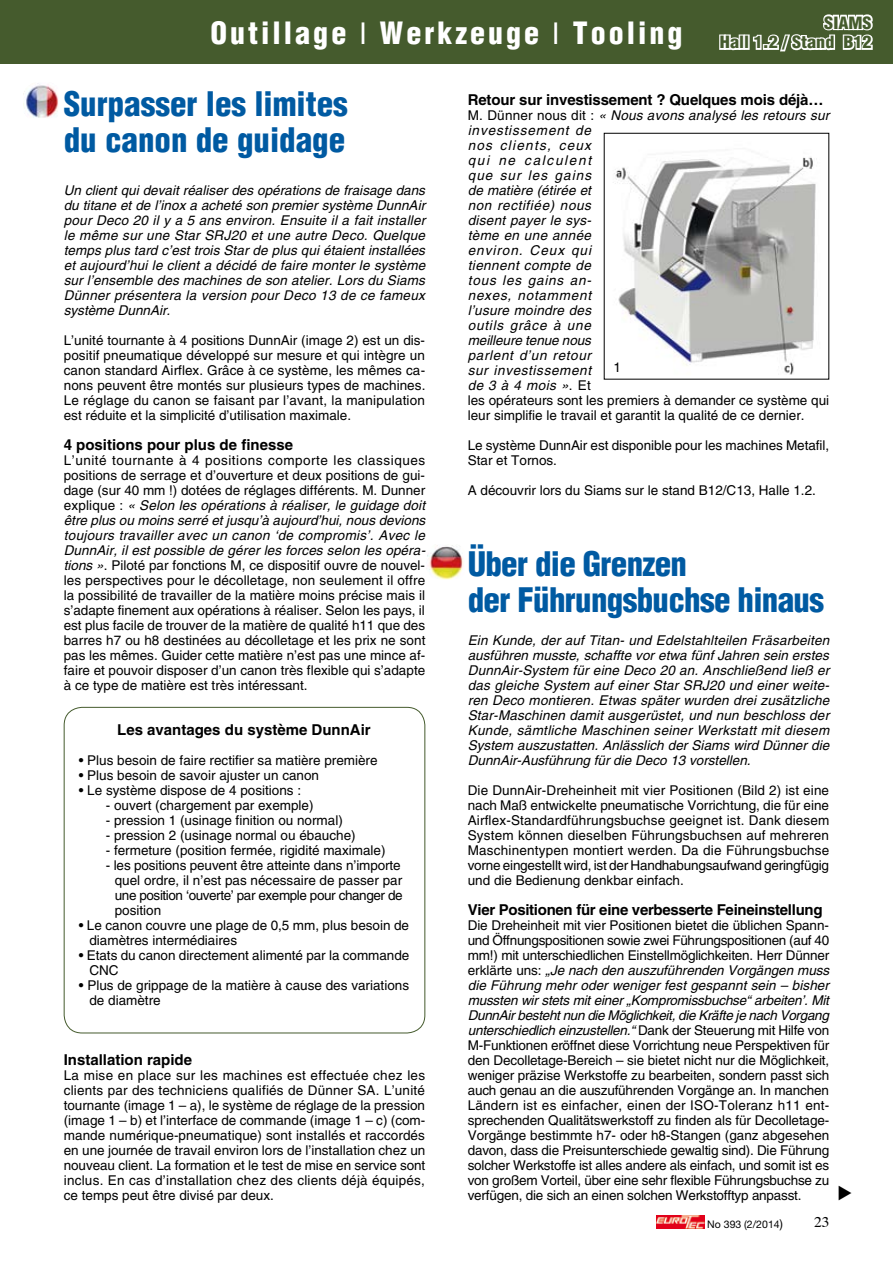
<style>
.page{position:relative;width:893px;height:1263px;background:#fff}
.page>*{position:absolute;margin:0;border:0;box-sizing:border-box;transform-origin:0 0}
.t1{font:900 condensed 33px/36px "Helvetica";letter-spacing:-.02em;color:#005aa2}
.t2{font:900 condensed 33px/36px "Helvetica";color:#005aa2}
.t3{font:900 condensed 30px "Helvetica";letter-spacing:.1em;color:#fff}
.t4{font:900 condensed 16.5px/19.8px "Helvetica";color:#455b2d;text-align:right;scale:1.1 1}
.t5{font:700 15px "Helvetica";letter-spacing:-.01em;color:#000}
.t6{font:13.5px/15px "Helvetica";color:#000}
.t7{font:italic 13.5px/15px "Helvetica";letter-spacing:.025em;color:#000;text-align:justify}
.t8{font:italic 13.5px/15px "Helvetica";letter-spacing:.045em;color:#000}
.t9{font:10.5px "Helvetica Neue";color:#000}
.s1{font-weight:400;font-stretch:normal}
.s2{font-style:italic}
.s3{font-style:normal}
.s4{font-size:12px}
</style>
<div class="page">
<svg style="left:656px;top:1215px;width:1px;height:13px"></svg>
<img style="left:657px;top:1215px;width:47px;height:13px">
<div style="left:0;top:0;width:893px;height:64px;background:#455b2d"></div>
<img style="left:614px;top:157px;width:203px;height:218px">
<div style="left:64px;top:707px;width:361px;height:326px;border:1px solid #455b2d;border-radius:18px"></div>
<img style="left:23px;top:83px;width:35px;height:35px">
<img style="left:427px;top:545px;width:37px;height:35px">
<svg style="left:719px;top:34px;width:24px;height:17px"></svg>
<div style="left:739px;top:35px;width:6px;height:15px;border:3px solid #fff"></div>
<div style="left:744px;top:35px;width:6px;height:15px;border:3px solid #fff"></div>
<svg style="left:752px;top:14px;width:121px;height:38px"></svg>
<h2 class="t3" style="left:211px;top:14px;width:473px">Outillage <span class="s1">l</span> Werkzeuge <span class="s1">l</span> Tooling</h2>
<p class="t4" style="left:720px;top:13px;width:139px">SIAMS<br>Hall 1.2 / Stand B12</p>
<h1 class="t2" style="left:64px;top:85px;width:286px">Surpasser les limites du canon de guidage</h1>
<p class="t7" style="left:64px;top:183px;width:363px">Un client qui devait réaliser des opérations de fraisage dans du titane et de l’inox a acheté son premier système DunnAir pour Deco 20 il y a 5 ans environ. Ensuite il a fait installer le même sur une Star SRJ20 et une autre Deco. Quelque temps plus tard c’est trois Star de plus qui étaient installées et aujourd’hui le client a décidé de faire monter le système sur l’ensemble des machines de son atelier. Lors du Siams Dünner présentera la version pour Deco 13 de ce fameux système DunnAir.</p>
<p class="t6" style="left:64px;top:333px;width:363px;text-align:justify">L’unité tournante à 4 positions DunnAir (image 2) est un dis&shy;positif pneumatique développé sur mesure et qui intègre un canon standard Airflex. Grâce à ce système, les mêmes ca&shy;nons peuvent être montés sur plusieurs types de machines.<br>Le réglage du canon se faisant par l’avant, la manipulation est réduite et la simplicité d’utilisation maximale.</p>
<p class="t5" style="left:64px;top:435px;width:231px">4 positions pour plus de finesse</p>
<p class="t6" style="left:64px;top:453px;width:363px;text-align:justify">L’unité tournante à 4 positions comporte les classiques positions de serrage et d’ouverture et deux positions de gui&shy;dage (sur 40 mm !) dotées de réglages différents. M. Dunner explique : <span class="s2">« Selon les opérations à réaliser, le guidage doit être plus ou moins serré et jusqu’à aujourd’hui, nous devions toujours travailler avec un canon ‘de compromis’. Avec le DunnAir, il est possible de gérer les forces selon les opéra&shy;tions »</span>. Piloté par fonctions M, ce dispositif ouvre de nouvel&shy;les perspectives pour le décolletage, non seulement il offre la possibilité de travailler de la matière moins précise mais il s’adapte finement aux opérations à réaliser. Selon les pays, il est plus facile de trouver de la matière de qualité h11 que des barres h7 ou h8 destinées au décolletage et les prix ne sont pas les mêmes. Guider cette matière n’est pas une mince af&shy;faire et pouvoir disposer d’un canon très flexible qui s’adapte à ce type de matière est très intéressant.</p>
<p class="t5" style="left:117px;top:720px;width:255px">Les avantages du système DunnAir</p>
<p class="t6" style="left:79px;top:753px;width:300px">• Plus besoin de faire rectifier sa matière première</p>
<p class="t6" style="left:79px;top:768px;width:242px">• Plus besoin de savoir ajuster un canon</p>
<p class="t6" style="left:79px;top:783px;width:224px">• Le système dispose de 4 positions :</p>
<p class="t6" style="left:106px;top:798px;width:209px">- ouvert (chargement par exemple)</p>
<p class="t6" style="left:106px;top:813px;width:239px">- pression 1 (usinage finition ou normal)</p>
<p class="t6" style="left:106px;top:828px;width:251px">- pression 2 (usinage normal ou ébauche)</p>
<p class="t6" style="left:106px;top:843px;width:281px">- fermeture (position fermée, rigidité maximale)</p>
<p class="t6" style="left:115px;top:858px;width:289px;text-indent:-9px">- les positions peuvent être atteinte dans n’importe quel ordre, il n’est pas nécessaire de passer par une position ‘ouverte’ par exemple pour changer de position</p>
<p class="t6" style="left:89px;top:918px;width:321px;text-indent:-11px">• Le canon couvre une plage de 0,5 mm, plus besoin de diamètres intermédiaires</p>
<p class="t6" style="left:89px;top:948px;width:321px;text-indent:-11px">• Etats du canon directement alimenté par la commande<br>CNC</p>
<p class="t6" style="left:89px;top:978px;width:321px;text-indent:-11px">• Plus de grippage de la matière à cause des variations de diamètre</p>
<p class="t5" style="left:64px;top:1050px;width:130px">Installation rapide</p>
<p class="t6" style="left:64px;top:1068px;width:363px;text-align:justify">La mise en place sur les machines est effectuée chez les clients par des techniciens qualifiés de Dünner SA. L’unité tournante (image 1 – a), le système de réglage de la pression (image 1 – b) et l’interface de commande (image 1 – c) (com&shy;mande numérique-pneumatique) sont installés et raccordés en une journée de travail environ lors de l’installation chez un nouveau client. La formation et le test de mise en service sont inclus. En cas d’installation chez des clients déjà équipés, ce temps peut être divisé par deux.</p>
<p class="t5" style="left:468px;top:90px;width:357px">Retour sur investissement ? Quelques mois déjà…</p>
<p class="t8" style="left:468px;top:108px;width:363px"><span class="s3">M. Dünner nous dit :</span> « Nous avons analysé les retours sur investissement de<br>nos clients, ceux<br>qui ne calculent<br>que sur les gains<br>de matière (étirée et<br>non rectifiée) nous<br>disent payer le sys-<br>tème en une année<br>environ. Ceux qui<br>tiennent compte de<br>tous les gains an-<br>nexes, notamment<br>l’usure moindre des<br>outils grâce à une<br>meilleure tenue nous<br>parlent d’un retour<br>sur investissement<br>de 3 à 4 mois »<span class="s3">. Et<br>les opérateurs sont les premiers à demander ce système qui leur simplifie le travail et garantit la qualité de ce dernier.</span></p>
<p class="t6" style="left:468px;top:438px;width:363px">Le système DunnAir est disponible pour les machines Metafil,<br>Star et Tornos.</p>
<p class="t6" style="left:468px;top:483px;width:350px">A découvrir lors du Siams sur le stand B12/C13, Halle 1.2.</p>
<p class="t6" style="left:613px;top:360px;width:9px">1</p>
<h1 class="t1" style="left:468px;top:545px;width:358px">Über die Grenzen<br>der Führungsbuchse hinaus</h1>
<p class="t7" style="left:468px;top:633px;width:363px">Ein Kunde, der auf Titan- und Edelstahlteilen Fräsarbeiten ausführen musste, schaffte vor etwa fünf Jahren sein erstes DunnAir-System für eine Deco 20 an. Anschließend ließ er das gleiche System auf einer Star SRJ20 und einer weite&shy;ren Deco montieren. Etwas später wurden drei zusätzliche Star-Maschinen damit ausgerüstet, und nun beschloss der Kunde, sämtliche Maschinen seiner Werkstatt mit diesem System auszustatten. Anlässlich der Siams wird Dünner die DunnAir-Ausführung für die Deco 13 vorstellen.</p>
<p class="t6" style="left:468px;top:783px;width:363px;text-align:justify">Die DunnAir-Dreheinheit mit vier Positionen (Bild 2) ist eine nach Maß entwickelte pneumatische Vorrichtung, die für eine Airflex-Standardführungsbuchse geeignet ist. Dank diesem System können dieselben Führungsbuchsen auf mehreren Maschinentypen montiert werden. Da die Führungsbuchse vorne eingestellt wird, ist der Handhabungsaufwand geringfügig und die Bedienung denkbar einfach.</p>
<p class="t5" style="left:468px;top:900px;width:356px">Vier Positionen für eine verbesserte Feineinstellung</p>
<p class="t6" style="left:468px;top:918px;width:363px;text-align:justify">Die Dreheinheit mit vier Positionen bietet die üblichen Spann&shy;und Öffnungspositionen sowie zwei Führungspositionen (auf 40 mm!) mit unterschiedlichen Einstellmöglichkeiten. Herr Dünner erklärte uns: <span class="s2">„Je nach den auszuführenden Vorgängen muss die Führung mehr oder weniger fest gespannt sein – bisher mussten wir stets mit einer „Kompromissbuchse“ arbeiten’. Mit DunnAir besteht nun die Möglichkeit, die Kräfte je nach Vorgang unterschiedlich einzustellen.“</span> Dank der Steuerung mit Hilfe von M-Funktionen eröffnet diese Vorrichtung neue Perspektiven für den Decolletage-Bereich – sie bietet nicht nur die Möglichkeit, weniger präzise Werkstoffe zu bearbeiten, sondern passt sich auch genau an die auszuführenden Vorgänge an. In manchen Ländern ist es einfacher, einen der ISO-Toleranz h11 ent&shy;sprechenden Qualitätswerkstoff zu finden als für Decolletage-Vorgänge bestimmte h7- oder h8-Stangen (ganz abgesehen davon, dass die Preisunterschiede gewaltig sind). Die Führung solcher Werkstoffe ist alles andere als einfach, und somit ist es von großem Vorteil, über eine sehr flexible Führungsbuchse zu verfügen, die sich an einen solchen Werkstofftyp anpasst.</p>
<p class="t9" style="left:707px;top:1218px;width:77px">No 393 (2/2014<span class="s4">)</span></p>
</div>
